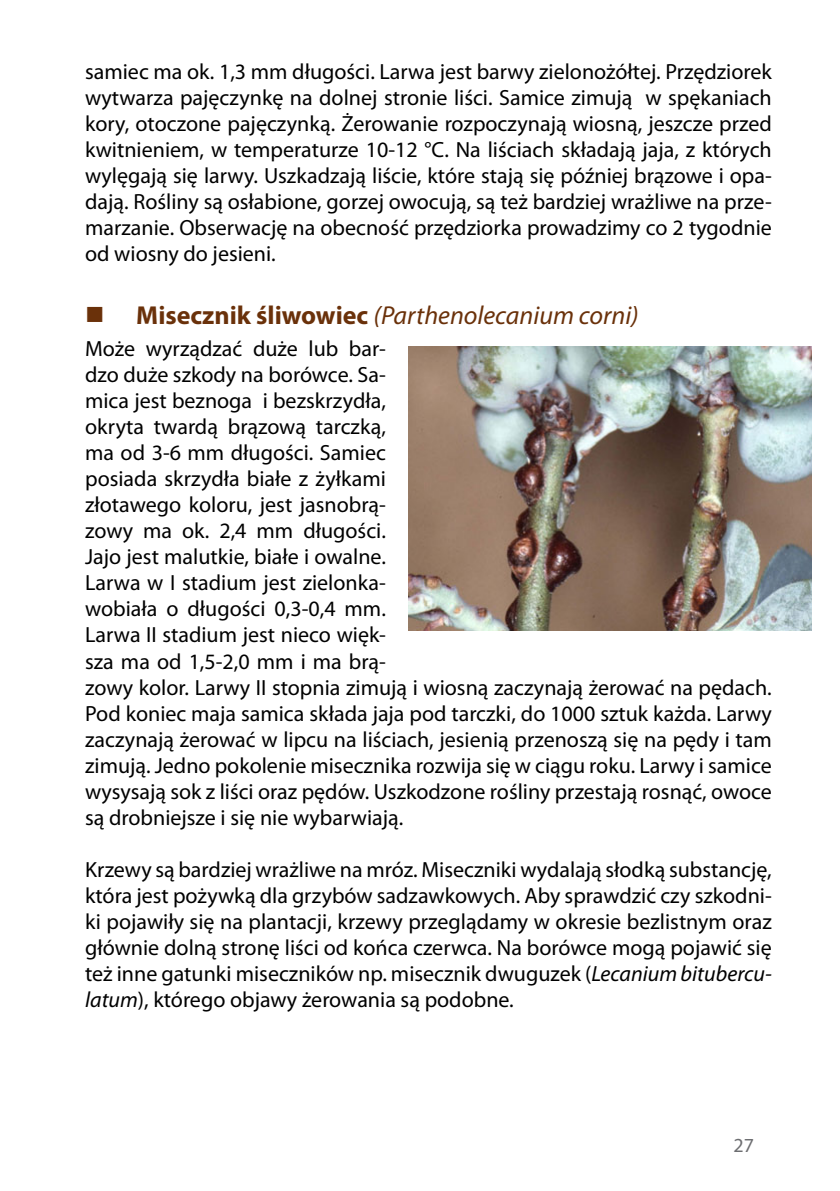
<style>
.page{position:relative;width:840px;height:1191px;background:#fff}
.page>*{position:absolute;margin:0;border:0;box-sizing:border-box;transform-origin:0 0}
.zboże{font:italic 26px "Myriad Pro";color:#6a310a}
._00TEKST{font:22px/26px "Myriad Pro";color:#000;text-align:justify}
.t1{font:20px "Myriad Pro";color:#6d6e71}
.s1{font-weight:700;font-style:normal}
.s2{font-style:italic}
</style>
<div class="page">
<img style="left:408px;top:346px;width:403px;height:284px">
<p class="_00TEKST" style="left:85px;top:58px;width:688px">samiec ma ok. 1,3 mm długości. Larwa jest barwy zielonożółtej. Przędziorek wytwarza pajęczynkę na dolnej stronie liści. Samice zimują w spękaniach kory, otoczone pajęczynką. Żerowanie rozpoczynają wiosną, jeszcze przed kwitnieniem, w temperaturze 10-12 °C. Na liściach składają jaja, z których wylęgają się larwy. Uszkadzają liście, które stają się później brązowe i opa&shy;dają. Rośliny są osłabione, gorzej owocują, są też bardziej wrażliwe na prze&shy;marzanie. Obserwację na obecność przędziorka prowadzimy co 2 tygodnie od wiosny do jesieni.</p>
<p class="zboże" style="left:136px;top:299px;width:503px"><span class="s1">Misecznik śliwowiec</span> (Parthenolecanium corni)</p>
<p class="_00TEKST" style="left:85px;top:335px;width:688px;text-align:left">Może wyrządzać duże lub bar-<br>dzo duże szkody na borówce. Sa-<br>mica jest beznoga i bezskrzydła,<br>okryta twardą brązową tarczką,<br>ma od 3-6 mm długości. Samiec<br>posiada skrzydła białe z żyłkami<br>złotawego koloru, jest jasnobrą-<br>zowy ma ok. 2,4 mm długości.<br>Jajo jest malutkie, białe i owalne.<br>Larwa w I stadium jest zielonka-<br>wobiała o długości 0,3-0,4 mm.<br>Larwa II stadium jest nieco więk-<br>sza ma od 1,5-2,0 mm i ma brą-<br>zowy kolor. Larwy II stopnia zimują i wiosną zaczynają żerować na pędach.<br>Pod koniec maja samica składa jaja pod tarczki, do 1000 sztuk każda. Larwy zaczynają żerować w lipcu na liściach, jesienią przenoszą się na pędy i tam zimują. Jedno pokolenie misecznika rozwija się w ciągu roku. Larwy i samice wysysają sok z liści oraz pędów. Uszkodzone rośliny przestają rosnąć, owoce są drobniejsze i się nie wybarwiają.</p>
<p class="_00TEKST" style="left:85px;top:856px;width:687px">Krzewy są bardziej wrażliwe na mróz. Miseczniki wydalają słodką substancję, która jest pożywką dla grzybów sadzawkowych. Aby sprawdzić czy szkodni&shy;ki pojawiły się na plantacji, krzewy przeglądamy w okresie bezlistnym oraz głównie dolną stronę liści od końca czerwca. Na borówce mogą pojawić się też inne gatunki miseczników np. misecznik dwuguzek (<span class="s2">Lecanium bitubercu&shy;latum</span>), którego objawy żerowania są podobne.</p>
<p class="t1" style="left:733px;top:1133px;width:22px">27</p>
</div>
